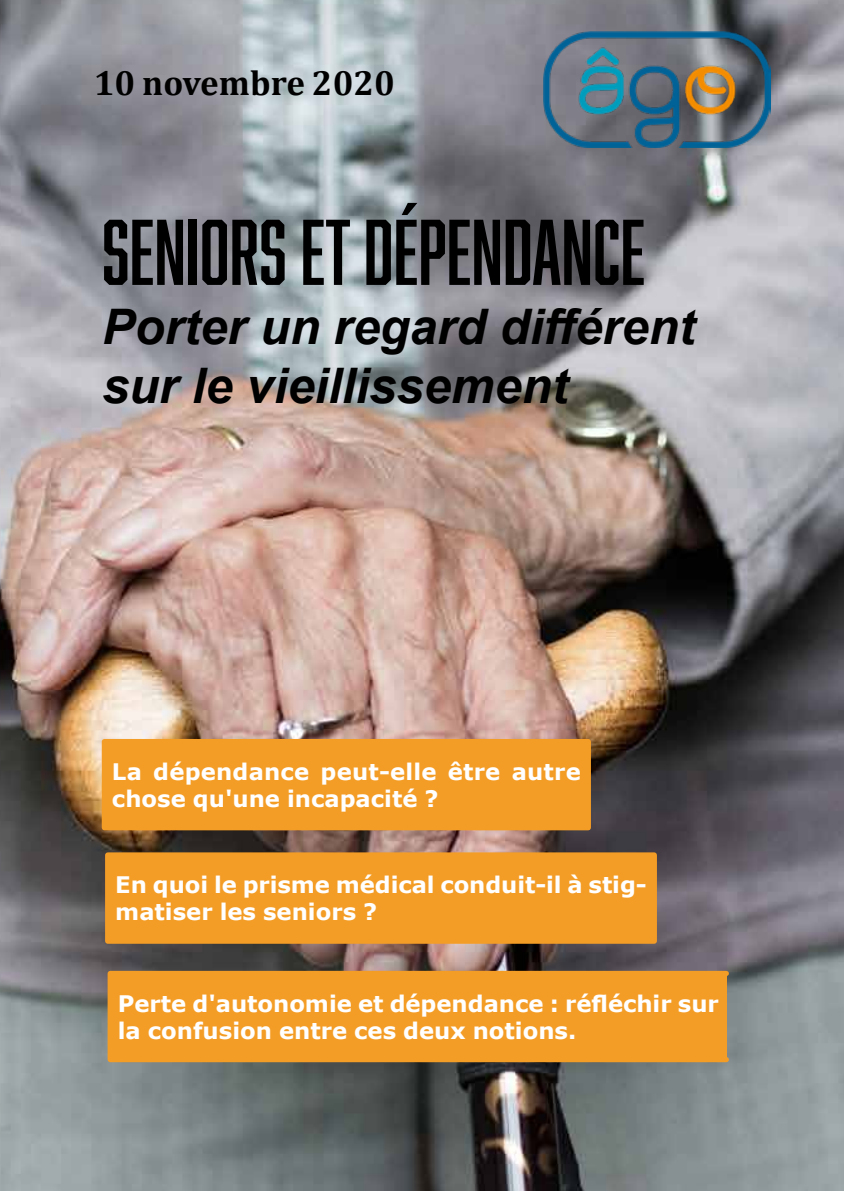
<style>
.page{position:relative;width:844px;height:1191px;background:#fff}
.page>*{position:absolute;margin:0;border:0;box-sizing:border-box;transform-origin:0 0}
.t1{font:85.75px "Abolition";color:#000}
.t2{font:italic 700 49px/58.8px "Arial";color:#000}
.t3{font:700 35px "Cambria";color:#000}
.t4{font:700 22.75px/27.3px "Verdana";color:#fff}
</style>
<div class="page">
<img style="left:0;top:0;width:843px;height:1191px">
<div style="left:110px;top:973px;width:616px;height:86px;background:#f49d26"></div>
<div style="left:108px;top:970px;width:620px;height:92px;border:5px solid #f49d26"></div>
<div style="left:108px;top:855px;width:546px;height:86px;background:#f49d26"></div>
<div style="left:105px;top:852px;width:551px;height:91px;border:5px solid #f49d26"></div>
<div style="left:104px;top:741px;width:484px;height:86px;background:#f49d26"></div>
<div style="left:102px;top:739px;width:488px;height:91px;border:5px solid #f49d26"></div>
<img style="left:543px;top:32px;width:227px;height:115px">
<h3 class="t3" style="left:94px;top:58px;width:302px">10 novembre 2020</h3>
<h1 class="t1" style="left:102px;top:202px;width:544px">SENIORS ET DÉPENDANCE</h1>
<h2 class="t2" style="left:102px;top:298px;width:594px">Porter un regard différent sur le vieillissement</h2>
<p class="t4" style="left:112px;top:757px;width:470px">La dépendance peut-elle être autre chose qu'une incapacité ?</p>
<p class="t4" style="left:115px;top:870px;width:533px">En quoi le prisme médical conduit-il à stig&shy;matiser les seniors ?</p>
<p class="t4" style="left:118px;top:989px;width:602px">Perte d'autonomie et dépendance : réfléchir sur la confusion entre ces deux notions.</p>
</div>
